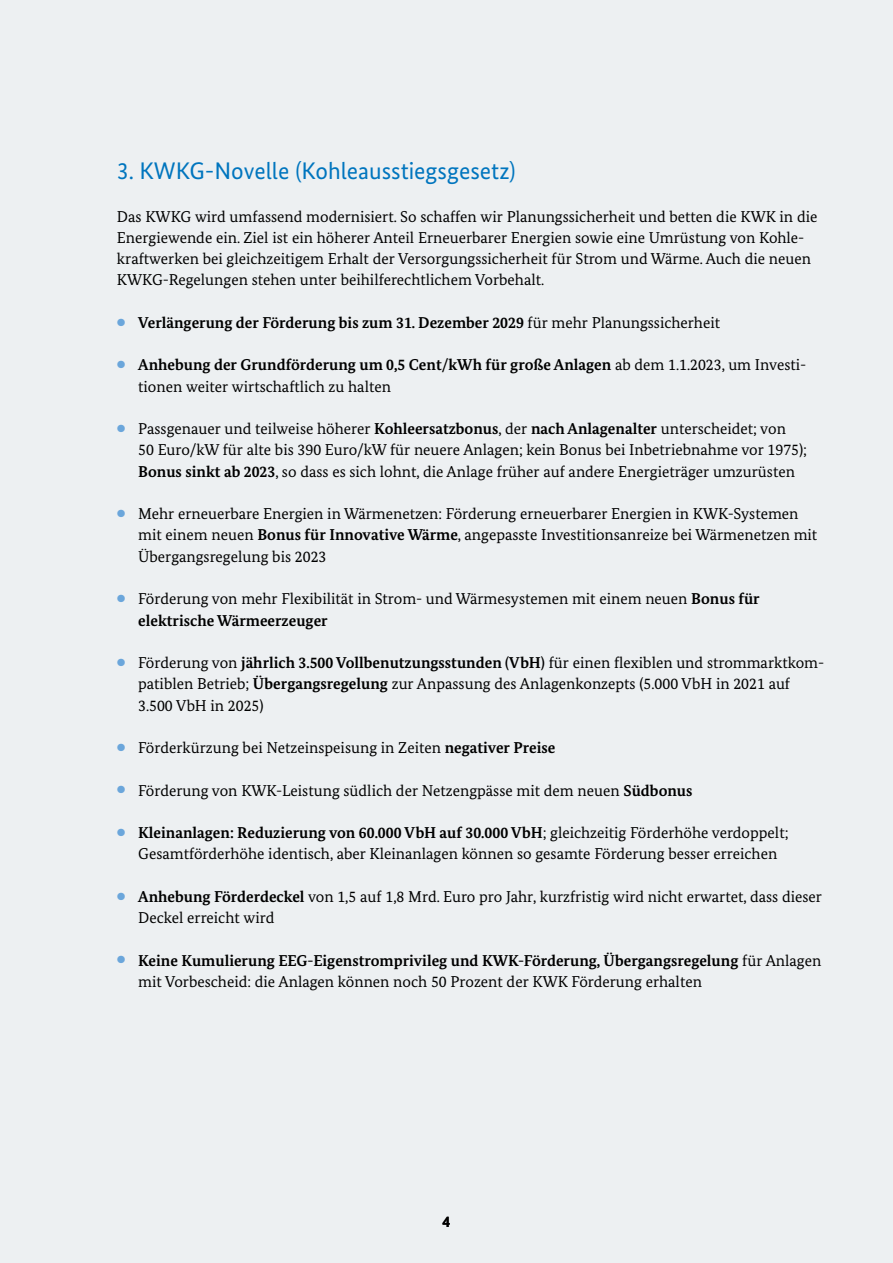
<style>
.page{position:relative;width:893px;height:1263px;background:#edf0f2}
.page>*{position:absolute;margin:0;border:0;box-sizing:border-box;transform-origin:0 0}
.t1{font:24px "Bundes Sans";color:#0075be}
.t2{font:15.75px/21.3px "Bundes Serif";color:#000}
.t3{font:700 15.75px "Bundes Serif";color:#000}
.t4{font:700 15.75px "Bundes Sans";color:#000}
.s1{font-family:"European Pi Three";font-weight:400;font-size:10.5px;color:#6ba6db}
.s2{font-weight:400}
.s3{font-family:"European Pi Three";font-size:10.5px;color:#6ba6db}
.s4{font-weight:700}
</style>
<div class="page">
<h2 class="t1" style="left:117px;top:156px;width:400px">3. KWKG-Novelle (Kohleausstiegsgesetz)</h2>
<p class="t2" style="left:117px;top:205px;width:702px">Das KWKG wird umfassend modernisiert. So schaffen wir Planungssicherheit und betten die KWK in die Energiewende ein. Ziel ist ein höherer Anteil Erneuerbarer Energien sowie eine Umrüstung von Kohle&shy;kraftwerken bei gleichzeitigem Erhalt der Versorgungssicherheit für Strom und Wärme. Auch die neuen KWKG-Regelungen stehen unter beihilferechtlichem Vorbehalt.</p>
<p class="t3" style="left:117px;top:313px;width:605px"><span class="s1">•</span> Verlängerung der Förderung bis zum 31. Dezember 2029 <span class="s2">für mehr Planungssicherheit</span></p>
<p class="t2" style="left:138px;top:354px;width:669px;text-indent:-21px"><span class="s3">•</span> <span class="s4">Anhebung der Grundförderung um 0,5 Cent/kWh für große Anlagen</span> ab dem 1.1.2023, um Investi&shy;tionen weiter wirtschaftlich zu halten</p>
<p class="t2" style="left:138px;top:418px;width:670px;text-indent:-21px"><span class="s3">•</span> Passgenauer und teilweise höherer <span class="s4">Kohleersatzbonus</span>, der <span class="s4">nach Anlagenalter</span> unterscheidet; von<br>50 Euro/kW für alte bis 390 Euro/kW für neuere Anlagen; kein Bonus bei Inbetriebnahme vor 1975);<br><span class="s4">Bonus sinkt ab 2023</span>, so dass es sich lohnt, die Anlage früher auf andere Energieträger umzurüsten</p>
<p class="t2" style="left:138px;top:503px;width:681px;text-indent:-21px"><span class="s3">•</span> Mehr erneuerbare Energien in Wärmenetzen: Förderung erneuerbarer Energien in KWK-Systemen mit einem neuen <span class="s4">Bonus für Innovative Wärme</span>, angepasste Investitionsanreize bei Wärmenetzen mit<br>Übergangsregelung bis 2023</p>
<p class="t2" style="left:138px;top:588px;width:623px;text-indent:-21px"><span class="s3">•</span> Förderung von mehr Flexibilität in Strom- und Wärmesystemen mit einem neuen <span class="s4">Bonus für elektrische Wärmeerzeuger</span></p>
<p class="t2" style="left:138px;top:652px;width:688px;text-indent:-21px"><span class="s3">•</span> Förderung von <span class="s4">jährlich 3.500 Vollbenutzungsstunden (VbH)</span> für einen flexiblen und strommarktkom&shy;patiblen Betrieb; <span class="s4">Übergangsregelung</span> zur Anpassung des Anlagenkonzepts (5.000 VbH in 2021 auf<br>3.500 VbH in 2025)</p>
<p class="t2" style="left:117px;top:737px;width:440px"><span class="s3">•</span> Förderkürzung bei Netzeinspeisung in Zeiten <span class="s4">negativer Preise</span></p>
<p class="t2" style="left:117px;top:779px;width:577px"><span class="s3">•</span> Förderung von KWK-Leistung südlich der Netzengpässe mit dem neuen <span class="s4">Südbonus</span></p>
<p class="t2" style="left:138px;top:822px;width:652px;text-indent:-21px"><span class="s3">•</span> <span class="s4">Kleinanlagen: Reduzierung von 60.000 VbH auf 30.000 VbH</span>; gleichzeitig Förderhöhe verdoppelt;<br>Gesamtförderhöhe identisch, aber Kleinanlagen können so gesamte Förderung besser erreichen</p>
<p class="t2" style="left:138px;top:886px;width:685px;text-indent:-21px"><span class="s3">•</span> <span class="s4">Anhebung Förderdeckel</span> von 1,5 auf 1,8 Mrd. Euro pro Jahr, kurzfristig wird nicht erwartet, dass dieser<br>Deckel erreicht wird</p>
<p class="t2" style="left:138px;top:949px;width:685px;text-indent:-21px"><span class="s3">•</span> <span class="s4">Keine Kumulierung EEG-Eigenstromprivileg und KWK-Förderung, Übergangsregelung</span> für Anlagen mit Vorbescheid: die Anlagen können noch 50 Prozent der KWK Förderung erhalten</p>
<p class="t4" style="left:443px;top:1212px;width:9px">4</p>
</div>
